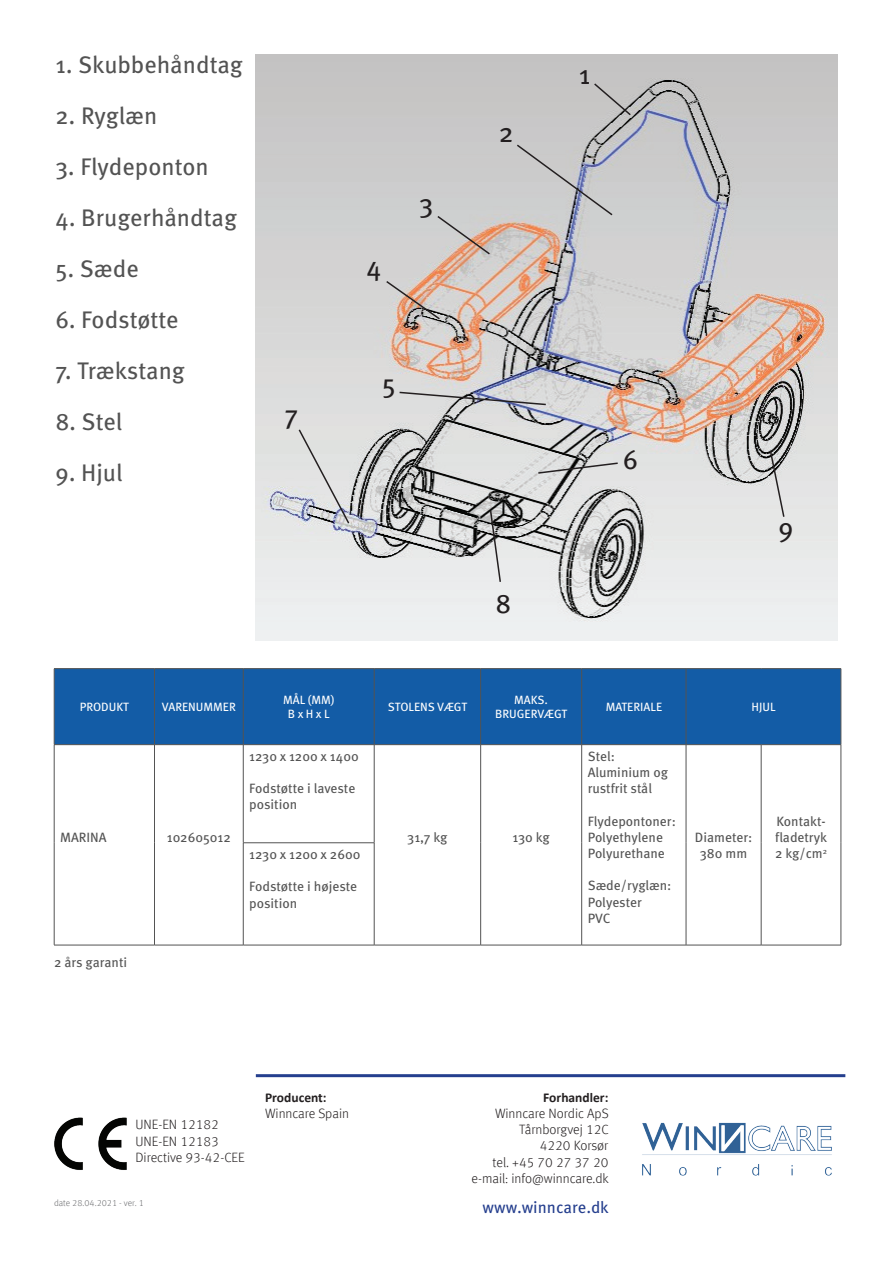
<style>
.page{position:relative;width:893px;height:1263px;background:#fff}
.page>*{position:absolute;margin:0;border:0;box-sizing:border-box;transform-origin:0 0}
.t1{font:27px "Meta Pro";color:#231f20}
.t2{font:24px "Meta Pro";color:#535353}
.t3{font:16.5px "Meta Pro";color:#253f8e}
.t4{font:13.5px/16.2px "Meta Pro";color:#535353}
.t5{font:300 13.5px/16.2px "Meta Offc Pro";color:#231f20}
.t6{font:700 13.5px "Calibri";color:#231f20}
.t7{font:12px/14.4px "Meta Pro";color:#fff;text-align:center}
.t8{font:300 9px "Meta Offc Pro";color:#6c6d70}
</style>
<div class="page">
<hr style="left:256px;top:1074px;width:589px;height:3px;background:#253f8e">
<img style="left:54px;top:1117px;width:73px;height:53px">
<img style="left:642px;top:1122px;width:190px;height:54px">
<img style="left:256px;top:54px;width:581px;height:587px">
<svg style="left:592px;top:82px;width:40px;height:35px"></svg>
<svg style="left:515px;top:143px;width:99px;height:74px"></svg>
<svg style="left:436px;top:214px;width:55px;height:42px"></svg>
<svg style="left:385px;top:279px;width:56px;height:42px"></svg>
<svg style="left:398px;top:391px;width:149px;height:15px"></svg>
<svg style="left:297px;top:428px;width:54px;height:97px"></svg>
<svg style="left:489px;top:509px;width:13px;height:74px"></svg>
<svg style="left:537px;top:461px;width:82px;height:14px"></svg>
<svg style="left:769px;top:449px;width:17px;height:69px"></svg>
<div style="left:55px;top:669px;width:786px;height:75px;background:#135ca6"></div>
<hr style="left:54px;top:668px;width:100px;height:1px;background:#535353">
<hr style="left:54px;top:669px;width:1px;height:75px;background:#535353">
<hr style="left:154px;top:668px;width:89px;height:1px;background:#535353">
<hr style="left:154px;top:669px;width:1px;height:75px;background:#535353">
<hr style="left:243px;top:668px;width:131px;height:1px;background:#535353">
<hr style="left:243px;top:669px;width:1px;height:75px;background:#535353">
<hr style="left:374px;top:668px;width:107px;height:1px;background:#535353">
<hr style="left:374px;top:669px;width:1px;height:75px;background:#535353">
<hr style="left:481px;top:668px;width:101px;height:1px;background:#535353">
<hr style="left:480px;top:669px;width:1px;height:75px;background:#535353">
<hr style="left:582px;top:668px;width:104px;height:1px;background:#535353">
<hr style="left:581px;top:669px;width:1px;height:75px;background:#535353">
<hr style="left:686px;top:668px;width:75px;height:1px;background:#535353">
<hr style="left:686px;top:669px;width:1px;height:75px;background:#535353">
<hr style="left:761px;top:668px;width:80px;height:1px;background:#535353">
<hr style="left:841px;top:669px;width:1px;height:75px;background:#535353">
<hr style="left:154px;top:745px;width:1px;height:98px;background:#535353">
<hr style="left:243px;top:745px;width:1px;height:97px;background:#535353">
<hr style="left:374px;top:745px;width:1px;height:97px;background:#535353">
<hr style="left:480px;top:745px;width:1px;height:98px;background:#535353">
<hr style="left:581px;top:745px;width:1px;height:98px;background:#535353">
<hr style="left:686px;top:745px;width:1px;height:98px;background:#535353">
<hr style="left:761px;top:745px;width:1px;height:98px;background:#535353">
<hr style="left:154px;top:843px;width:1px;height:102px;background:#535353">
<hr style="left:243px;top:842px;width:131px;height:1px;background:#535353">
<hr style="left:243px;top:843px;width:1px;height:102px;background:#535353">
<hr style="left:374px;top:843px;width:1px;height:102px;background:#535353">
<hr style="left:480px;top:843px;width:1px;height:102px;background:#535353">
<hr style="left:581px;top:843px;width:1px;height:102px;background:#535353">
<hr style="left:686px;top:843px;width:1px;height:102px;background:#535353">
<hr style="left:761px;top:843px;width:1px;height:102px;background:#535353">
<hr style="left:54px;top:744px;width:100px;height:1px;background:#535353">
<hr style="left:54px;top:745px;width:1px;height:98px;background:#535353">
<hr style="left:154px;top:744px;width:89px;height:1px;background:#535353">
<hr style="left:54px;top:843px;width:1px;height:102px;background:#535353">
<hr style="left:54px;top:945px;width:100px;height:1px;background:#535353">
<hr style="left:154px;top:945px;width:89px;height:1px;background:#535353">
<hr style="left:243px;top:744px;width:131px;height:1px;background:#535353">
<hr style="left:374px;top:744px;width:107px;height:1px;background:#535353">
<hr style="left:481px;top:744px;width:101px;height:1px;background:#535353">
<hr style="left:582px;top:744px;width:104px;height:1px;background:#535353">
<hr style="left:374px;top:945px;width:107px;height:1px;background:#535353">
<hr style="left:481px;top:945px;width:101px;height:1px;background:#535353">
<hr style="left:582px;top:945px;width:104px;height:1px;background:#535353">
<hr style="left:686px;top:744px;width:75px;height:1px;background:#535353">
<hr style="left:761px;top:744px;width:80px;height:1px;background:#535353">
<hr style="left:841px;top:745px;width:1px;height:98px;background:#535353">
<hr style="left:841px;top:843px;width:1px;height:102px;background:#535353">
<hr style="left:243px;top:945px;width:131px;height:1px;background:#535353">
<hr style="left:686px;top:945px;width:75px;height:1px;background:#535353">
<hr style="left:761px;top:945px;width:80px;height:1px;background:#535353">
<h2 class="t2" style="left:55px;top:46px;width:189px">1. Skubbehåndtag</h2>
<h2 class="t2" style="left:55px;top:97px;width:103px">2. Ryglæn</h2>
<h2 class="t2" style="left:55px;top:148px;width:155px">3. Flydeponton</h2>
<h2 class="t2" style="left:55px;top:199px;width:183px">4. Brugerhåndtag</h2>
<h2 class="t2" style="left:55px;top:250px;width:85px">5. Sæde</h2>
<h2 class="t2" style="left:55px;top:301px;width:125px">6. Fodstøtte</h2>
<h2 class="t2" style="left:55px;top:352px;width:131px">7. Trækstang</h2>
<h2 class="t2" style="left:55px;top:403px;width:69px">8. Stel</h2>
<h2 class="t2" style="left:55px;top:454px;width:69px">9. Hjul</h2>
<h1 class="t1" style="left:285px;top:394px;width:15px">7</h1>
<h1 class="t1" style="left:367px;top:246px;width:17px">4</h1>
<h1 class="t1" style="left:419px;top:183px;width:16px">3</h1>
<h1 class="t1" style="left:382px;top:363px;width:15px">5</h1>
<h1 class="t1" style="left:499px;top:112px;width:16px">2</h1>
<h1 class="t1" style="left:495px;top:583px;width:17px">8</h1>
<h1 class="t1" style="left:579px;top:54px;width:13px">1</h1>
<h1 class="t1" style="left:623px;top:439px;width:17px">6</h1>
<h1 class="t1" style="left:778px;top:507px;width:17px">9</h1>
<p class="t7" style="left:80px;top:699px;width:51px">PRODUKT</p>
<p class="t7" style="left:162px;top:699px;width:76px">VARENUMMER</p>
<p class="t7" style="left:283px;top:692px;width:53px">MÅL (MM)<br>B x H x L</p>
<p class="t7" style="left:388px;top:699px;width:81px">STOLENS VÆGT</p>
<p class="t7" style="left:495px;top:692px;width:74px">MAKS.<br>BRUGERVÆGT</p>
<p class="t7" style="left:606px;top:699px;width:58px">MATERIALE</p>
<p class="t7" style="left:751px;top:699px;width:26px">HJUL</p>
<p class="t4" style="left:60px;top:828px;width:48px">MARINA</p>
<p class="t4" style="left:167px;top:828px;width:66px">102605012</p>
<p class="t4" style="left:54px;top:953px;width:75px">2 års garanti</p>
<p class="t4" style="left:249px;top:747px;width:111px">1230 x 1200 x 1400</p>
<p class="t4" style="left:249px;top:779px;width:108px">Fodstøtte i laveste position</p>
<p class="t4" style="left:249px;top:845px;width:113px">1230 x 1200 x 2600</p>
<p class="t4" style="left:249px;top:878px;width:109px">Fodstøtte i højeste position</p>
<p class="t4" style="left:407px;top:828px;width:42px">31,7 kg</p>
<p class="t4" style="left:512px;top:828px;width:39px">130 kg</p>
<p class="t4" style="left:588px;top:747px;width:82px">Stel:<br>Aluminium og rustfrit stål</p>
<p class="t4" style="left:588px;top:812px;width:90px">Flydepontoner:<br>Polyethylene<br>Polyurethane</p>
<p class="t4" style="left:588px;top:877px;width:85px">Sæde/ryglæn:<br>Polyester<br>PVC</p>
<p class="t4" style="left:695px;top:828px;width:59px;text-align:center">Diameter:<br>380 mm</p>
<p class="t4" style="left:775px;top:812px;width:54px">Kontakt&shy;fladetryk<br>2 kg/cm<sup>2</sup></p>
<p class="t5" style="left:135px;top:1116px;width:111px">UNE-EN 12182<br>UNE-EN 12183<br>Directive 93-42-CEE</p>
<p class="t8" style="left:54px;top:1197px;width:91px">date 28.04.2021 - ver. 1</p>
<p class="t6" style="left:265px;top:1088px;width:63px">Producent:</p>
<p class="t5" style="left:265px;top:1104px;width:85px">Winncare Spain</p>
<p class="t6" style="left:543px;top:1088px;width:67px">Forhandler:</p>
<p class="t5" style="left:472px;top:1104px;width:139px;text-align:right">Winncare Nordic ApS<br>Tårnborgvej 12C<br>4220 Korsør<br>tel. +45 70 27 37 20 e-mail: info@winncare.dk</p>
<p class="t3" style="left:482px;top:1194px;width:128px">www.winncare.dk</p>
</div>
